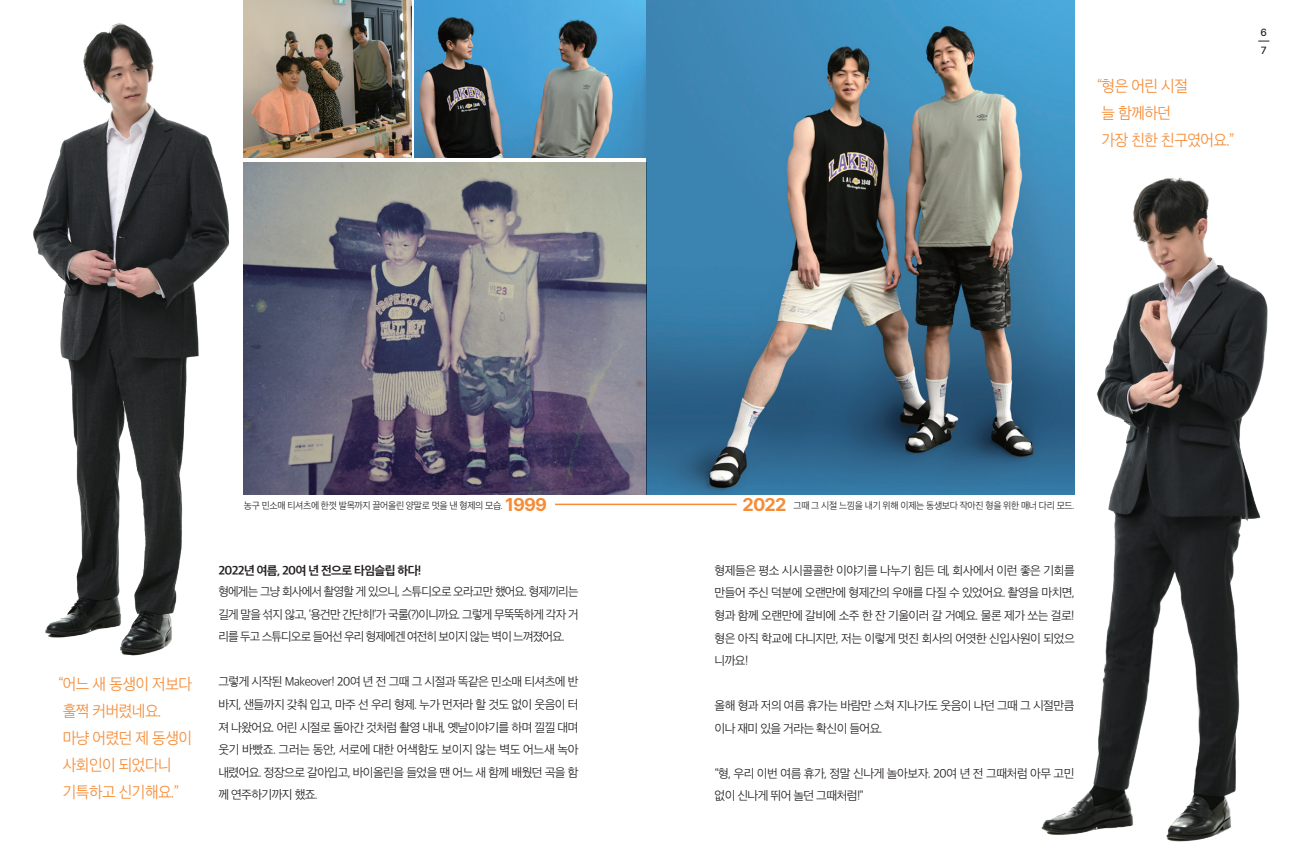
<style>
.page{position:relative;width:1293px;height:864px;background:#fff}
.page>*{position:absolute;margin:0;border:0;box-sizing:border-box;transform-origin:0 0}
.t1{font:16.5px/27px "Apple SD Gothic Neo L00";letter-spacing:-.03em;color:#f58c37;scale:.95 1}
.t2{font:12.45px/22.5px "Apple SD Gothic Neo L00";letter-spacing:-.045em;color:#231f20;text-align:justify}
.t3{font:12.45px "Apple SD Gothic Neo B00";letter-spacing:-.045em;color:#231f20}
.t4{font:500 10.2px/18px "Inter";color:#231f20}
.t5{font:9.75px "Apple SD Gothic Neo L00";letter-spacing:-.03em;color:#231f20}
.s1{font-family:"Inter";font-weight:700;font-size:18px;color:#f58c37}
</style>
<div class="page">
<img style="left:247px;top:0;width:164px;height:157px">
<img style="left:415px;top:0;width:231px;height:157px">
<img style="left:646px;top:0;width:428px;height:494px">
<img style="left:247px;top:162px;width:399px;height:332px">
<img style="left:33px;top:0;width:214px;height:656px">
<img style="left:998px;top:150px;width:270px;height:692px">
<hr style="left:555px;top:503px;width:181px;height:2px;background:#f58c37">
<h1 class="t1" style="left:1097px;top:71px;width:147px">“형은 어린 시절<br>늘 함께하던<br>가장 친한 친구였어요.”</h1>
<p class="t4" style="left:1260px;top:23px;width:8px">6<br>7</p>
<h1 class="t1" style="left:58px;top:669px;width:142px">“어느 새 동생이 저보다 훌쩍 커버렸네요.<br>마냥 어렸던 제 동생이 사회인이 되었다니 기특하고 신기해요.”</h1>
<p class="t5" style="left:244px;top:499px;width:305px">농구 민소매 티셔츠에 한껏 발목까지 끌어올린 양말로 멋을 낸 형제의 모습. <span class="s1">1999</span></p>
<p class="t5" style="left:742px;top:499px;width:333px"><span class="s1">2022</span> 그때 그 시절 느낌을 내기 위해 이제는 동생보다 작아진 형을 위한 매너 다리 모드.</p>
<p class="t3" style="left:218px;top:561px;width:204px">2022년 여름, 20여 년 전으로 타임슬립 하다!</p>
<p class="t2" style="left:218px;top:579px;width:362px">형에게는 그냥 회사에서 촬영할 게 있으니, 스튜디오로 오라고만 했어요. 형제끼리는 길게 말을 섞지 않고, ‘용건만 간단히!’가 국룰(?)이니까요. 그렇게 무뚝뚝하게 각자 거 리를 두고 스튜디오로 들어선 우리 형제에겐 여전히 보이지 않는 벽이 느껴졌어요.</p>
<p class="t2" style="left:218px;top:669px;width:362px">그렇게 시작된 Makeover! 20여 년 전 그때 그 시절과 똑같은 민소매 티셔츠에 반 바지, 샌들까지 갖춰 입고, 마주 선 우리 형제. 누가 먼저라 할 것도 없이 웃음이 터 져 나왔어요. 어린 시절로 돌아간 것처럼 촬영 내내, 옛날이야기를 하며 낄낄 대며 웃기 바빴죠. 그러는 동안, 서로에 대한 어색함도 보이지 않는 벽도 어느새 녹아 내렸어요. 정장으로 갈아입고, 바이올린을 들었을 땐 어느 새 함께 배웠던 곡을 함 께 연주하기까지 했죠.</p>
<p class="t2" style="left:714px;top:558px;width:362px">형제들은 평소 시시콜콜한 이야기를 나누기 힘든 데, 회사에서 이런 좋은 기회를 만들어 주신 덕분에 오랜만에 형제간의 우애를 다질 수 있었어요. 촬영을 마치면, 형과 함께 오랜만에 갈비에 소주 한 잔 기울이러 갈 거예요. 물론 제가 쏘는 걸로! 형은 아직 학교에 다니지만, 저는 이렇게 멋진 회사의 어엿한 신입사원이 되었으 니까요!</p>
<p class="t2" style="left:714px;top:693px;width:361px">올해 형과 저의 여름 휴가는 바람만 스쳐 지나가도 웃음이 나던 그때 그 시절만큼 이나 재미 있을 거라는 확신이 들어요.</p>
<p class="t2" style="left:714px;top:760px;width:362px">“형, 우리 이번 여름 휴가, 정말 신나게 놀아보자. 20여 년 전 그때처럼 아무 고민 없이 신나게 뛰어 놀던 그때처럼!”</p>
</div>
